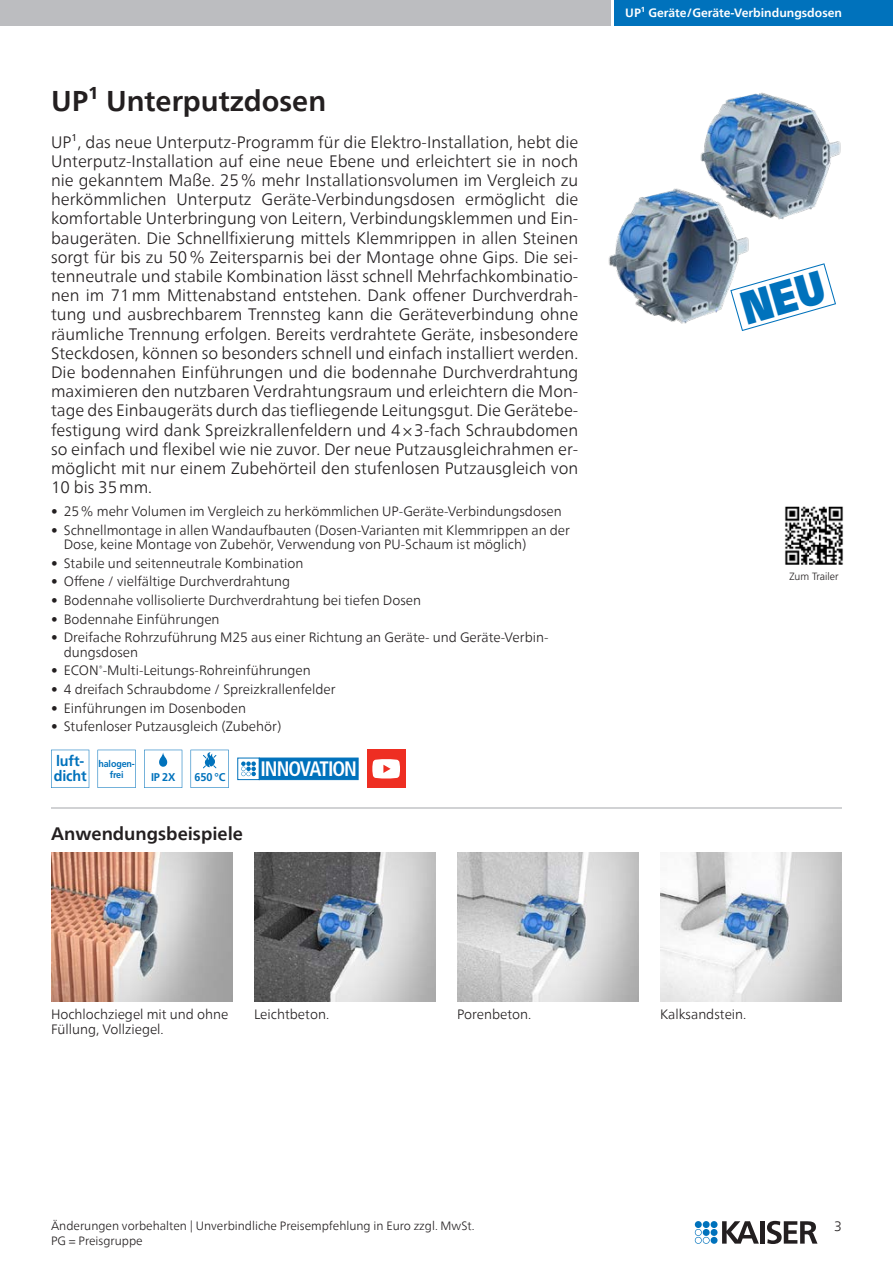
<style>
.page{position:relative;width:893px;height:1263px;background:#fff}
.page>*{position:absolute;margin:0;border:0;box-sizing:border-box;transform-origin:0 0}
.kaiser-eik-usp-head{font:700 28.5px "Neue Frutiger World";color:#231f20}
.t1{font:700 condensed 21px "Frutiger LT Std";letter-spacing:-.05em;color:#fff;scale:.94 1}
.kaiser-eik-infoblock-title{font:700 18px "Neue Frutiger World";color:#231f20}
.kaiser-eik-usp-text{font:300 16.5px/19.2px "Neue Frutiger World";color:#231f20;text-align:justify}
.t2{font:700 14.85px/15.3px "Frutiger LT Std";letter-spacing:-.01em;color:#0072bc}
.kaiser-eik-infoblock-imagecaption{font:300 13.5px/14.4px "Neue Frutiger World";color:#231f20}
.kaiser_pagina{font:300 13.5px "Neue Frutiger World";color:#231f20}
.kaiser-eik-footer{font:300 12px "Neue Frutiger World";color:#231f20}
.kaiser-eik-chapter-1{font:700 12px "Neue Frutiger World";color:#fff}
.t3{font:700 11.25px "Frutiger LT Std";letter-spacing:-.01em;color:#0072bc}
.kaiser_tabellentext_std{font:300 10.5px "Frutiger LT Std";color:#231f20}
.t4{font:700 9.45px/10.8px "Frutiger LT Std";letter-spacing:-.015em;color:#0072bc;text-align:center;scale:.95 1}
</style>
<div class="page">
<img style="left:608px;top:92px;width:233px;height:231px">
<svg style="left:51px;top:750px;width:38px;height:38px"></svg>
<svg style="left:98px;top:750px;width:38px;height:38px"></svg>
<svg style="left:144px;top:750px;width:38px;height:38px"></svg>
<svg style="left:159px;top:752px;width:8px;height:15px"></svg>
<svg style="left:191px;top:750px;width:38px;height:38px"></svg>
<div style="left:237px;top:758px;width:23px;height:22px;border:1px solid #0072bc"></div>
<div style="left:259px;top:758px;width:100px;height:22px;background:#0072bc"></div>
<svg style="left:241px;top:761px;width:15px;height:15px"></svg>
<div style="left:367px;top:750px;width:38px;height:38px;background:#ee2e22"></div>
<svg style="left:372px;top:759px;width:28px;height:19px"></svg>
<hr style="left:51px;top:807px;width:791px;height:1px;background:#d1d2d4">
<img style="left:51px;top:853px;width:182px;height:149px">
<img style="left:254px;top:853px;width:182px;height:149px">
<img style="left:457px;top:853px;width:182px;height:149px">
<img style="left:660px;top:853px;width:182px;height:149px">
<div style="left:614px;top:0;width:279px;height:26px;background:#0072bc"></div>
<div style="left:0;top:0;width:610px;height:26px;background:#bcbdc0"></div>
<div style="left:711px;top:1229px;width:6px;height:7px;background:#0072bc;border-radius:50%"></div>
<div style="left:703px;top:1221px;width:7px;height:7px;background:#0072bc;border-radius:50%"></div>
<div style="left:711px;top:1221px;width:6px;height:7px;background:#0072bc;border-radius:50%"></div>
<div style="left:695px;top:1221px;width:7px;height:7px;background:#0072bc;border-radius:50%"></div>
<div style="left:711px;top:1237px;width:6px;height:7px;background:#0072bc;border-radius:50%"></div>
<svg style="left:695px;top:1229px;width:15px;height:15px"></svg>
<svg style="left:722px;top:1221px;width:37px;height:22px"></svg>
<div style="left:760px;top:1221px;width:5px;height:22px;background:#231f20"></div>
<svg style="left:767px;top:1221px;width:50px;height:23px"></svg>
<img style="left:785px;top:506px;width:58px;height:59px">
<svg style="left:730px;top:263px;width:106px;height:68px"></svg>
<p class="kaiser-eik-usp-head" style="left:51px;top:76px;width:277px">UP¹ Unterputzdosen</p>
<p class="kaiser-eik-usp-text" style="left:51px;top:132px;width:529px">UP¹, das neue Unterputz-Programm für die Elektro-Installation, hebt die Unterputz-Installation auf eine neue Ebene und erleichtert sie in noch nie gekanntem Maße. 25% mehr Installationsvolumen im Vergleich zu herkömmlichen Unterputz Geräte-Verbindungsdosen ermöglicht die komfortable Unterbringung von Leitern, Verbindungsklemmen und Ein&shy;baugeräten. Die Schnellfixierung mittels Klemmrippen in allen Steinen sorgt für bis zu 50% Zeitersparnis bei der Montage ohne Gips. Die sei&shy;tenneutrale und stabile Kombination lässt schnell Mehrfachkombinatio&shy;nen im 71mm Mittenabstand entstehen. Dank offener Durchverdrah&shy;tung und ausbrechbarem Trennsteg kann die Geräteverbindung ohne räumliche Trennung erfolgen. Bereits verdrahtete Geräte, insbesondere Steckdosen, können so besonders schnell und einfach installiert werden.<br>Die bodennahen Einführungen und die bodennahe Durchverdrahtung maximieren den nutzbaren Verdrahtungsraum und erleichtern die Mon&shy;tage des Einbaugeräts durch das tiefliegende Leitungsgut. Die Gerätebe&shy;festigung wird dank Spreizkrallenfeldern und 4×3-fach Schraubdomen so einfach und flexibel wie nie zuvor. Der neue Putzausgleichrahmen er&shy;möglicht mit nur einem Zubehörteil den stufenlosen Putzausgleich von 10 bis 35mm.</p>
<p class="kaiser-eik-infoblock-imagecaption" style="left:51px;top:504px;width:512px">• 25% mehr Volumen im Vergleich zu herkömmlichen UP-Geräte-Verbindungsdosen</p>
<p class="kaiser-eik-infoblock-imagecaption" style="left:64px;top:523px;width:508px;text-indent:-13px">• Schnellmontage in allen Wandaufbauten (Dosen-Varianten mit Klemmrippen an der<br>Dose, keine Montage von Zubehör, Verwendung von PU-Schaum ist möglich)</p>
<p class="kaiser-eik-infoblock-imagecaption" style="left:51px;top:556px;width:254px">• Stabile und seitenneutrale Kombination</p>
<p class="kaiser-eik-infoblock-imagecaption" style="left:51px;top:575px;width:241px">• Offene / vielfältige Durchverdrahtung</p>
<p class="kaiser-eik-infoblock-imagecaption" style="left:51px;top:593px;width:372px">• Bodennahe vollisolierte Durchverdrahtung bei tiefen Dosen</p>
<p class="kaiser-eik-infoblock-imagecaption" style="left:51px;top:612px;width:170px">• Bodennahe Einführungen</p>
<p class="kaiser-eik-infoblock-imagecaption" style="left:64px;top:631px;width:486px;text-indent:-13px">• Dreifache Rohrzuführung M25 aus einer Richtung an Geräte- und Geräte-Verbin&shy;dungsdosen</p>
<p class="kaiser-eik-infoblock-imagecaption" style="left:51px;top:664px;width:261px">• ECON<sup>®</sup>-Multi-Leitungs-Rohreinführungen</p>
<p class="kaiser-eik-infoblock-imagecaption" style="left:51px;top:682px;width:286px">• 4 dreifach Schraubdome / Spreizkrallenfelder</p>
<p class="kaiser-eik-infoblock-imagecaption" style="left:51px;top:701px;width:196px">• Einführungen im Dosenboden</p>
<p class="kaiser-eik-infoblock-imagecaption" style="left:51px;top:720px;width:232px">• Stufenloser Putzausgleich (Zubehör)</p>
<p class="t2" style="left:54px;top:753px;width:34px">luft&shy;dicht</p>
<p class="t4" style="left:98px;top:758px;width:40px">halogen&shy;frei</p>
<p class="t1" style="left:260px;top:756px;width:104px">INNOVATION</p>
<p class="t3" style="left:151px;top:770px;width:26px">IP 2X</p>
<p class="t3" style="left:194px;top:770px;width:32px">650 °C</p>
<p class="kaiser-eik-infoblock-title" style="left:51px;top:818px;width:193px">Anwendungsbeispiele</p>
<p class="kaiser-eik-chapter-1" style="left:625px;top:2px;width:218px">UP¹ Geräte/Geräte-Verbindungsdosen</p>
<p class="kaiser_tabellentext_std" style="left:789px;top:570px;width:51px">Zum Trailer</p>
<p class="kaiser-eik-infoblock-imagecaption" style="left:51px;top:1006px;width:179px;line-height:15px">Hochlochziegel mit und ohne<br>Füllung, Vollziegel.</p>
<p class="kaiser-eik-infoblock-imagecaption" style="left:254px;top:1007px;width:77px">Leichtbeton.</p>
<p class="kaiser-eik-infoblock-imagecaption" style="left:457px;top:1007px;width:76px">Porenbeton.</p>
<p class="kaiser-eik-infoblock-imagecaption" style="left:660px;top:1007px;width:88px">Kalksandstein.</p>
<p class="kaiser-eik-footer" style="left:51px;top:1216px;width:425px">Änderungen vorbehalten | Unverbindliche Preisempfehlung in Euro zzgl. MwSt.</p>
<p class="kaiser-eik-footer" style="left:51px;top:1231px;width:93px">PG = Preisgruppe</p>
<p class="kaiser_pagina" style="left:834px;top:1215px;width:9px">3</p>
</div>
